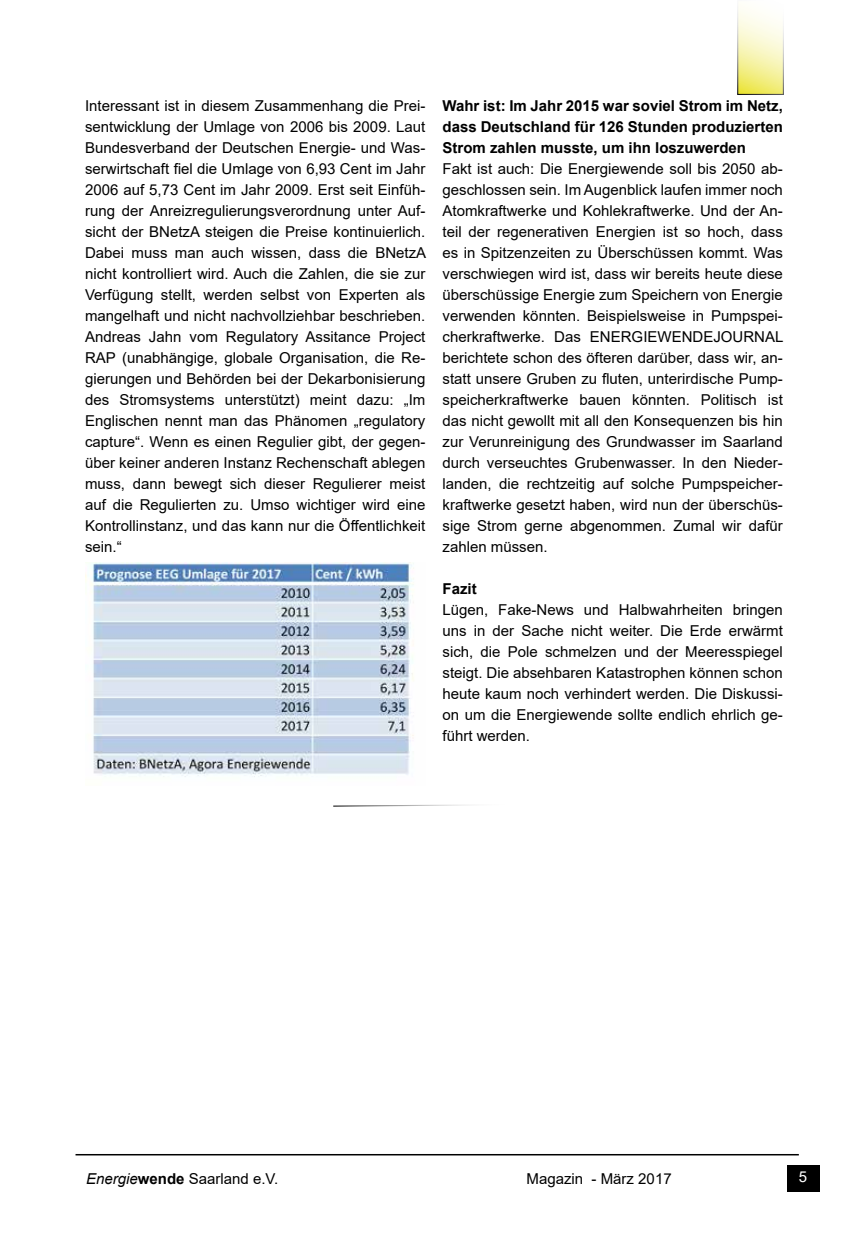
<style>
.page{position:relative;width:868px;height:1238px;background:#fff}
.page>*{position:absolute;margin:0;border:0;box-sizing:border-box;transform-origin:0 0}
.t1{font:15px/21px "Arial";color:#000;text-align:justify}
.t2{font:700 15px/21px "Arial";color:#000;text-align:justify}
.t3{font:15px "Arial";color:#fff}
.s1{font-style:italic}
.s2{font-weight:700}
</style>
<div class="page">
<hr style="left:75px;top:1153px;width:723px;height:2px;background:#000">
<div style="left:786px;top:1165px;width:33px;height:26px;background:#000"></div>
<svg style="left:739px;top:8px;width:42px;height:85px"></svg>
<svg style="left:333px;top:804px;width:133px;height:3px"></svg>
<img style="left:85px;top:562px;width:329px;height:215px">
<p class="t1" style="left:85px;top:95px;width:342px">Interessant ist in diesem Zusammenhang die Prei&shy;sentwicklung der Umlage von 2006 bis 2009. Laut Bundesverband der Deutschen Energie- und Was&shy;serwirtschaft fiel die Umlage von 6,93 Cent im Jahr 2006 auf 5,73 Cent im Jahr 2009. Erst seit Einfüh&shy;rung der Anreizregulierungsverordnung unter Auf&shy;sicht der BNetzA steigen die Preise kontinuierlich.<br>Dabei muss man auch wissen, dass die BNetzA nicht kontrolliert wird. Auch die Zahlen, die sie zur Verfügung stellt, werden selbst von Experten als mangelhaft und nicht nachvollziehbar beschrieben.<br>Andreas Jahn vom Regulatory Assitance Project RAP (unabhängige, globale Organisation, die Re&shy;gierungen und Behörden bei der Dekarbonisierung des Stromsystems unterstützt) meint dazu: „Im Englischen nennt man das Phänomen „regulatory capture“. Wenn es einen Regulier gibt, der gegen&shy;über keiner anderen Instanz Rechenschaft ablegen muss, dann bewegt sich dieser Regulierer meist auf die Regulierten zu. Umso wichtiger wird eine Kontrollinstanz, und das kann nur die Öffentlichkeit sein.“</p>
<p class="t2" style="left:442px;top:95px;width:342px">Wahr ist: Im Jahr 2015 war soviel Strom im Netz, dass Deutschland für 126 Stunden produzierten Strom zahlen musste, um ihn loszuwerden</p>
<p class="t1" style="left:442px;top:158px;width:342px">Fakt ist auch: Die Energiewende soll bis 2050 ab&shy;geschlossen sein. Im Augenblick laufen immer noch Atomkraftwerke und Kohlekraftwerke. Und der An&shy;teil der regenerativen Energien ist so hoch, dass es in Spitzenzeiten zu Überschüssen kommt. Was verschwiegen wird ist, dass wir bereits heute diese überschüssige Energie zum Speichern von Energie verwenden könnten. Beispielsweise in Pumpspei&shy;cherkraftwerke. Das ENERGIEWENDEJOURNAL berichtete schon des öfteren darüber, dass wir, an&shy;statt unsere Gruben zu fluten, unterirdische Pump&shy;speicherkraftwerke bauen könnten. Politisch ist das nicht gewollt mit all den Konsequenzen bis hin zur Verunreinigung des Grundwasser im Saarland durch verseuchtes Grubenwasser. In den Nieder&shy;landen, die rechtzeitig auf solche Pumpspeicher&shy;kraftwerke gesetzt haben, wird nun der überschüs&shy;sige Strom gerne abgenommen. Zumal wir dafür zahlen müssen.</p>
<p class="t2" style="left:442px;top:578px;width:36px">Fazit</p>
<p class="t1" style="left:442px;top:599px;width:342px">Lügen, Fake-News und Halbwahrheiten bringen uns in der Sache nicht weiter. Die Erde erwärmt sich, die Pole schmelzen und der Meeresspiegel steigt. Die absehbaren Katastrophen können schon heute kaum noch verhindert werden. Die Diskussi&shy;on um die Energiewende sollte endlich ehrlich ge&shy;führt werden.</p>
<p class="t1" style="left:86px;top:1167px;width:194px"><span class="s1">Energie</span><span class="s2">wende</span> Saarland e.V.</p>
<p class="t1" style="left:526px;top:1167px;width:147px">Magazin - März 2017</p>
<p class="t3" style="left:798px;top:1166px;width:10px">5</p>
</div>
